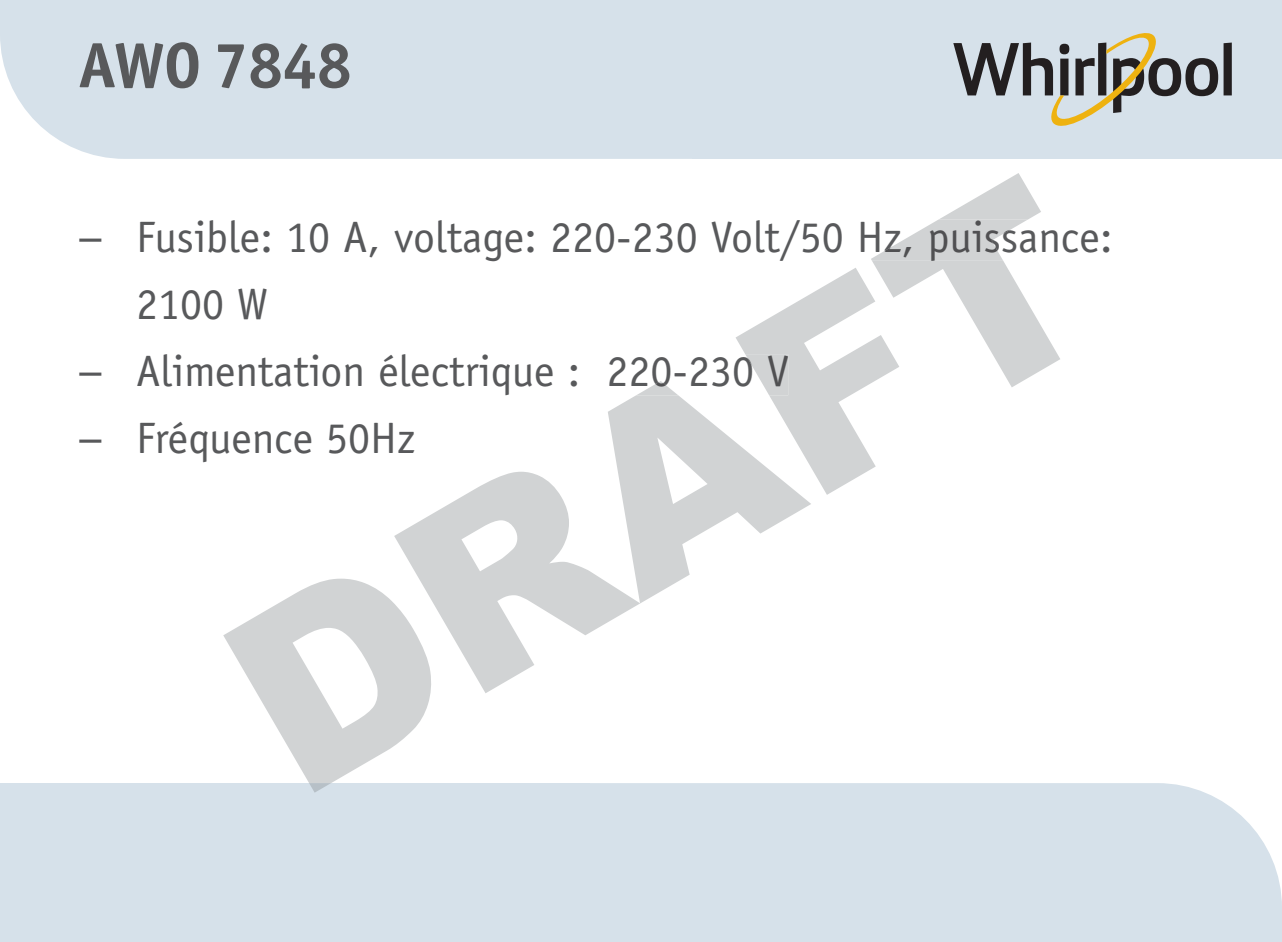
<style>
.page{position:relative;width:1282px;height:942px;background:#fff}
.page>*{position:absolute;margin:0;border:0;box-sizing:border-box;transform-origin:0 0}
.t1{font:700 64px "Officina Sans ITC Pro";color:#58595b}
.t2{font:44px "Officina Sans Std";color:#58595b}
.t3{font:44px "Officina Sans Std";color:#505052}
.t4{font:44px "Frutiger LT Std";color:#58595b}
.s1{font-family:"Frutiger LT Std"}
</style>
<div class="page">
<div style="left:0;top:0;width:1281px;height:159px;background:#d6e1ea"></div>
<div style="left:0;top:783px;width:1281px;height:158px;background:#d6e1ea"></div>
<div style="left:1223px;top:43px;width:8px;height:52px;background:#231f20"></div>
<svg style="left:953px;top:33px;width:265px;height:93px;background:#adb1b1"></svg>
<svg style="left:223px;top:578px;width:209px;height:214px"></svg>
<svg style="left:394px;top:471px;width:246px;height:222px;fill:#d1d3d4"></svg>
<svg style="left:607px;top:173px;width:453px;height:430px"></svg>
<h1 class="t1" style="left:79px;top:26px;width:274px">AWO 7848</h1>
<p class="t4" style="left:79px;top:210px;width:23px">–</p>
<p class="t3" style="left:136px;top:211px;width:978px">Fusible: 10 A, voltage: 220-230 Volt/50 Hz, puissance:</p>
<p class="t2" style="left:136px;top:278px;width:133px">2100 W</p>
<p class="t2" style="left:79px;top:345px;width:711px"><span class="s1">–</span> Alimentation électrique : 220-230 V</p>
<p class="t2" style="left:79px;top:412px;width:337px"><span class="s1">–</span> Fréquence 50Hz</p>
</div>
